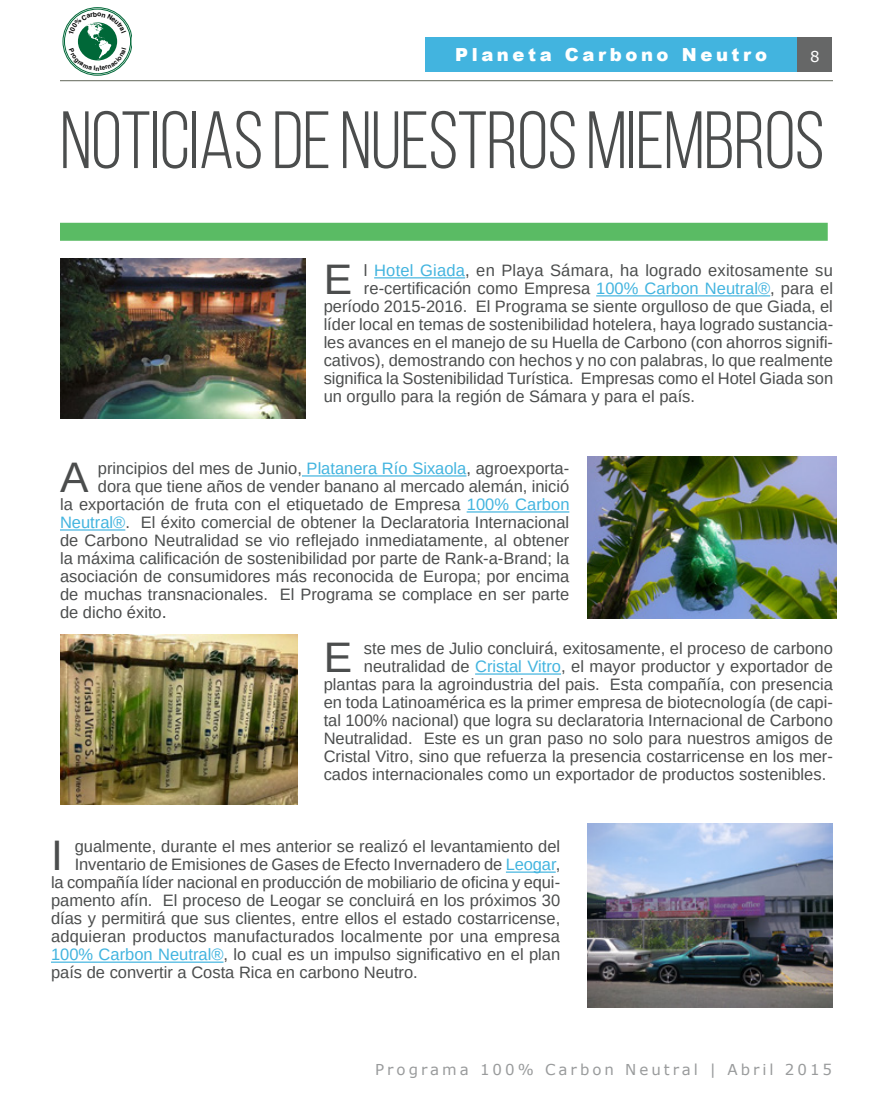
<style>
.page{position:relative;width:893px;height:1106px;background:#fff}
.page>*{position:absolute;margin:0;border:0;box-sizing:border-box;transform-origin:0 0}
.t1{font:81px "Bebas Neue";letter-spacing:-.01em;color:#4b4d4d}
.t2{font:42.6px "Arimo";color:#4b4d4d}
.t3{font:900 18px "Arial";letter-spacing:.2em;color:#fff}
.t4{font:16.5px "Arimo";color:#4b4d4d}
.t5{font:15px "Verdana";letter-spacing:.2em;color:#999b9c}
.t6{font:15px "Verdana";color:#fff}
.s1{color:#42b4df}
.s2{font-size:18px}
</style>
<div class="page">
<hr style="left:60px;top:80px;width:773px;height:1px;background:#73776c">
<div style="left:797px;top:37px;width:35px;height:35px;background:#666767"></div>
<div style="left:425px;top:38px;width:372px;height:34px;background:#42b4df"></div>
<div style="left:64px;top:9px;width:67px;height:65px;border:1px solid #006838;border-radius:50%"></div>
<div style="left:63px;top:7px;width:69px;height:69px;border:1px solid #006838;border-radius:50%"></div>
<img style="left:60px;top:635px;width:238px;height:169px">
<img style="left:587px;top:823px;width:246px;height:184px">
<hr style="left:374px;top:277px;width:91px;height:1px;background:#42b4df">
<hr style="left:596px;top:295px;width:174px;height:1px;background:#42b4df">
<hr style="left:302px;top:475px;width:164px;height:1px;background:#42b4df">
<hr style="left:467px;top:511px;width:102px;height:1px;background:#42b4df">
<hr style="left:60px;top:529px;width:65px;height:1px;background:#42b4df">
<hr style="left:475px;top:673px;width:86px;height:1px;background:#42b4df">
<hr style="left:506px;top:871px;width:50px;height:1px;background:#42b4df">
<hr style="left:51px;top:961px;width:173px;height:1px;background:#42b4df">
<div style="left:60px;top:223px;width:768px;height:18px;background:#5abb64"></div>
<img style="left:587px;top:456px;width:249px;height:162px">
<img style="left:60px;top:258px;width:246px;height:161px">
<svg style="left:68px;top:11px;width:58px;height:60px"></svg>
<p class="t3" style="left:455px;top:42px;width:313px">Planeta Carbono Neutro</p>
<p class="t6" style="left:810px;top:46px;width:11px">8</p>
<h1 class="t1" style="left:60px;top:97px;width:766px">NOTICIAS DE NUESTROS MIEMBROS</h1>
<h2 class="t2" style="left:324px;top:252px;width:30px">E</h2>
<p class="t4" style="left:364px;top:260px;width:470px">l <span class="s1">Hotel Giada</span>, en Playa Sámara, ha logrado exitosamente su</p>
<p class="t4" style="left:364px;top:278px;width:470px">re-certificación como Empresa <span class="s1">100% Carbon Neutral®</span>, para el</p>
<p class="t4" style="left:324px;top:296px;width:511px">período 2015-2016. El Programa se siente orgulloso de que Giada, el</p>
<p class="t4" style="left:324px;top:314px;width:511px">líder local en temas de sostenibilidad hotelera, haya logrado sustancia-</p>
<p class="t4" style="left:324px;top:332px;width:511px">les avances en el manejo de su Huella de Carbono (con ahorros signifi-</p>
<p class="t4" style="left:324px;top:350px;width:511px">cativos), demostrando con hechos y no con palabras, lo que realmente</p>
<p class="t4" style="left:324px;top:368px;width:511px">significa la Sostenibilidad Turística. Empresas como el Hotel Giada son</p>
<p class="t4" style="left:324px;top:386px;width:373px">un orgullo para la región de Sámara y para el país.</p>
<h2 class="t2" style="left:60px;top:450px;width:30px">A</h2>
<p class="t4" style="left:98px;top:458px;width:473px">principios del mes de Junio, <span class="s1">Platanera Río Sixaola</span>, agroexporta-</p>
<p class="t4" style="left:98px;top:476px;width:473px">dora que tiene años de vender banano al mercado alemán, inició</p>
<p class="t4" style="left:60px;top:494px;width:511px">la exportación de fruta con el etiquetado de Empresa <span class="s1">100% Carbon</span></p>
<p class="t4" style="left:60px;top:512px;width:511px"><span class="s1">Neutral®</span>. El éxito comercial de obtener la Declaratoria Internacional</p>
<p class="t4" style="left:60px;top:530px;width:511px">de Carbono Neutralidad se vio reflejado inmediatamente, al obtener</p>
<p class="t4" style="left:60px;top:548px;width:511px">la máxima calificación de sostenibilidad por parte de Rank-a-Brand; la</p>
<p class="t4" style="left:60px;top:566px;width:511px">asociación de consumidores más reconocida de Europa; por encima</p>
<p class="t4" style="left:60px;top:584px;width:511px">de muchas transnacionales. El Programa se complace en ser parte</p>
<p class="t4" style="left:60px;top:602px;width:108px">de dicho éxito<span class="s2">.</span></p>
<h2 class="t2" style="left:324px;top:630px;width:30px">E</h2>
<p class="t4" style="left:364px;top:638px;width:470px">ste mes de Julio concluirá, exitosamente, el proceso de carbono</p>
<p class="t4" style="left:364px;top:656px;width:470px">neutralidad de <span class="s1">Cristal Vitro</span>, el mayor productor y exportador de</p>
<p class="t4" style="left:324px;top:674px;width:511px">plantas para la agroindustria del pais. Esta compañía, con presencia</p>
<p class="t4" style="left:324px;top:692px;width:511px">en toda Latinoamérica es la primer empresa de biotecnología (de capi-</p>
<p class="t4" style="left:324px;top:710px;width:511px">tal 100% nacional) que logra su declaratoria Internacional de Carbono</p>
<p class="t4" style="left:324px;top:728px;width:511px">Neutralidad. Este es un gran paso no solo para nuestros amigos de</p>
<p class="t4" style="left:324px;top:746px;width:511px">Cristal Vitro, sino que refuerza la presencia costarricense en los mer-</p>
<p class="t4" style="left:324px;top:764px;width:504px">cados internacionales como un exportador de productos sostenibles.</p>
<h2 class="t2" style="left:51px;top:828px;width:13px">I</h2>
<p class="t4" style="left:75px;top:836px;width:487px">gualmente, durante el mes anterior se realizó el levantamiento del</p>
<p class="t4" style="left:75px;top:854px;width:487px">Inventario de Emisiones de Gases de Efecto Invernadero de <span class="s1">Leogar</span>,</p>
<p class="t4" style="left:51px;top:872px;width:511px">la compañía líder nacional en producción de mobiliario de oficina y equi-</p>
<p class="t4" style="left:51px;top:890px;width:511px">pamento afín. El proceso de Leogar se concluirá en los próximos 30</p>
<p class="t4" style="left:51px;top:908px;width:511px">días y permitirá que sus clientes, entre ellos el estado costarricense,</p>
<p class="t4" style="left:51px;top:926px;width:510px">adquieran productos manufacturados localmente por una empresa</p>
<p class="t4" style="left:51px;top:944px;width:511px"><span class="s1">100% Carbon Neutral®</span>, lo cual es un impulso significativo en el plan</p>
<p class="t4" style="left:51px;top:962px;width:368px">país de convertir a Costa Rica en carbono Neutro.</p>
<p class="t5" style="left:375px;top:1058px;width:458px">Programa 100% Carbon Neutral | Abril 2015</p>
</div>
